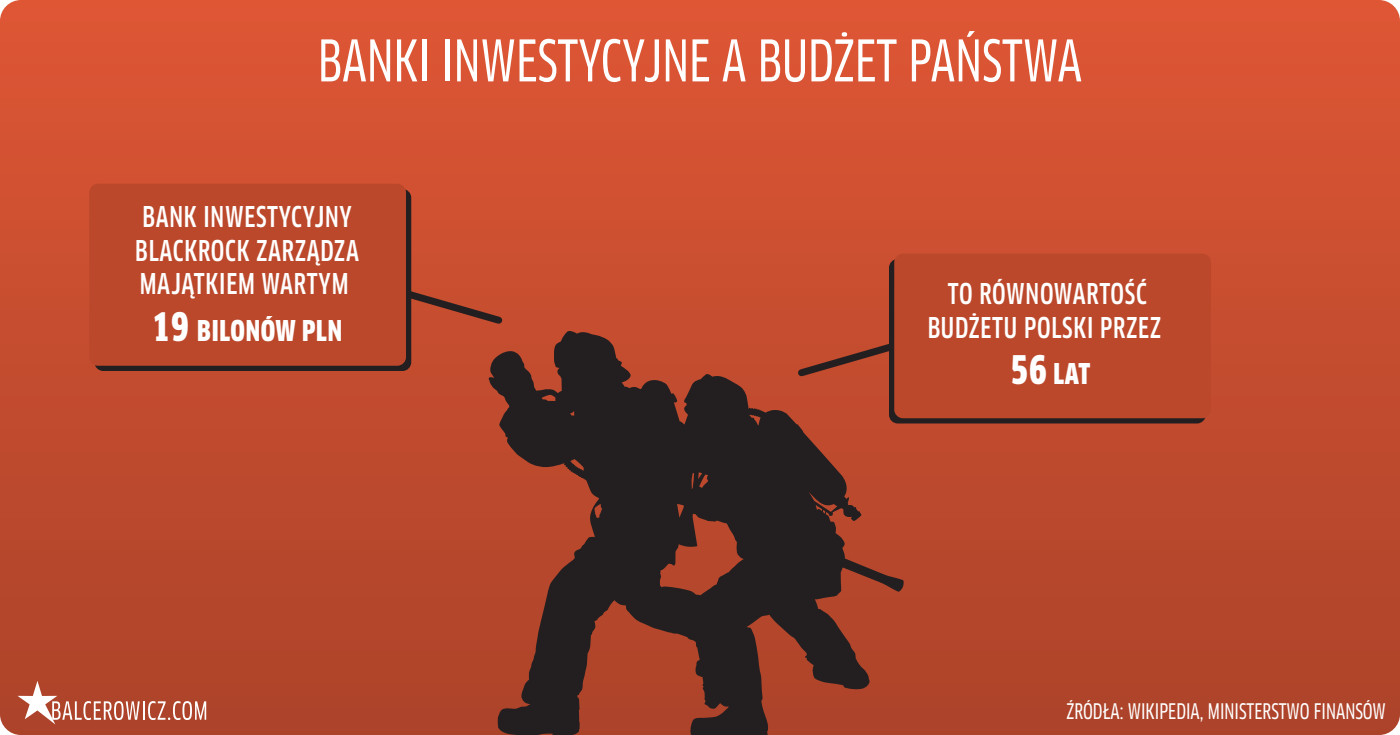
<style>
.page{position:relative;width:1400px;height:735px;background:#fff}
.page>*{position:absolute;margin:0;border:0;box-sizing:border-box;transform-origin:0 0}
.t1{font:56px "Clan Pro Cond News";color:#fff}
.t2{font:500 condensed 28px/33.6px "Clan Pro";letter-spacing:.025em;color:#fff;text-align:center}
.t3{font:900 condensed 28px "Clan Pro";letter-spacing:.025em;color:#fff}
.t4{font:21px "Clan Pro Cond News";color:#fff}
.s1{font-size:38.5px}
</style>
<div class="page">
<div style="left:0;top:0;width:1400px;height:735px;background:linear-gradient(to bottom,#de5635,#ab4329)"></div>
<svg style="left:488px;top:331px;width:416px;height:404px;background:#6d3326"></svg>
<svg style="left:18px;top:681px;width:188px;height:43px;background:#bc6550"></svg>
<div style="left:889px;top:259px;width:317px;height:165px;background:linear-gradient(to right,#231f20,#231f20);border-radius:9px"></div>
<svg style="left:793px;top:338px;width:101px;height:43px;background:#a3432c"></svg>
<div style="left:894px;top:254px;width:317px;height:164px;background:#bb482b;border-radius:9px"></div>
<div style="left:94px;top:189px;width:317px;height:182px;background:#231f20;border-radius:9px"></div>
<svg style="left:411px;top:285px;width:96px;height:44px;background:#ad462d"></svg>
<div style="left:89px;top:184px;width:317px;height:182px;background:#bb482b;border-radius:9px"></div>
<h1 class="t1" style="left:318px;top:28px;width:766px">BANKI INWESTYCYJNE A BUDŻET PAŃSTWA</h1>
<p class="t2" style="left:135px;top:200px;width:225px;text-align:left">BANK INWESTYCYJNY<br>BLACKROCK ZARZĄDZA<br>MAJĄTKIEM WARTYM</p>
<p class="t3" style="left:152px;top:314px;width:191px"><span class="s1">19</span> BILONÓW PLN</p>
<p class="t2" style="left:928px;top:277px;width:235px">TO RÓWNOWARTOŚĆ<br>BUDŻETU POLSKI PRZEZ</p>
<p class="t3" style="left:1010px;top:358px;width:81px"><span class="s1">56</span> LAT</p>
<p class="t4" style="left:1066px;top:699px;width:321px">ŹRÓDŁA: WIKIPEDIA, MINISTERSTWO FINANSÓW</p>
</div>
